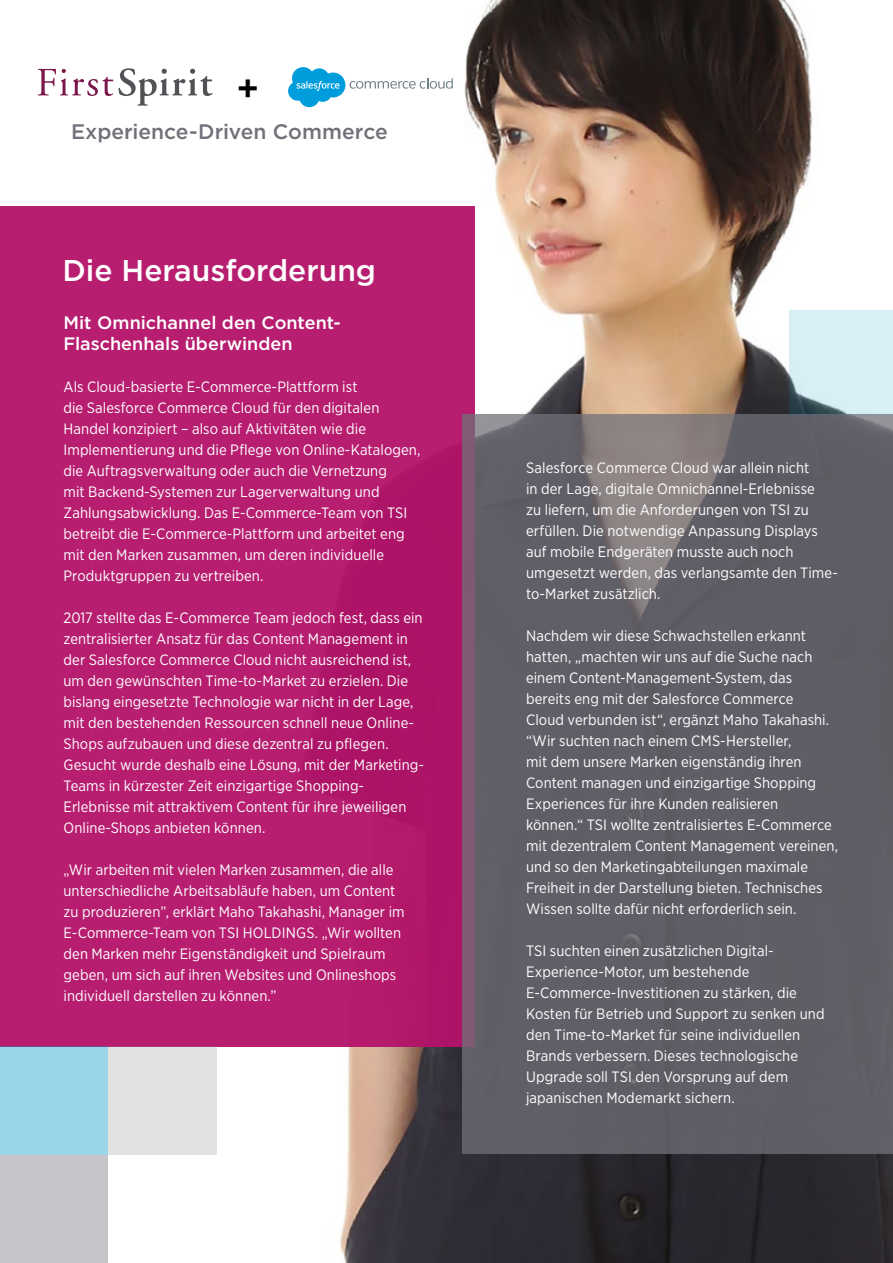
<style>
.page{position:relative;width:893px;height:1263px;background:#fff}
.page>*{position:absolute;margin:0;border:0;box-sizing:border-box;transform-origin:0 0}
.t1{font:500 36px "Gotham";color:#000}
.t2{font:500 30px "Gotham";color:#fff}
.t3{font:500 21px "Gotham";color:#71717a}
.t4{font:500 18px/21px "Gotham";color:#fff}
.t5{font:15px/21px "Gotham Narrow";letter-spacing:.005em;color:#fff}
</style>
<div class="page">
<img style="left:0;top:0;width:893px;height:1263px">
<div style="left:0;top:207px;width:475px;height:840px;background:#b71e70"></div>
<svg style="left:463px;top:415px;width:430px;height:739px;background:#626068"></svg>
<svg style="left:789px;top:310px;width:104px;height:105px;background:#cbe1e9"></svg>
<svg style="left:38px;top:69px;width:75px;height:27px"></svg>
<svg style="left:119px;top:68px;width:94px;height:38px"></svg>
<svg style="left:288px;top:67px;width:165px;height:40px"></svg>
<div style="left:0;top:1155px;width:108px;height:108px;background:#c6c6ca"></div>
<div style="left:0;top:1047px;width:108px;height:108px;background:#9ad6e8"></div>
<div style="left:108px;top:1047px;width:108px;height:108px;background:#e2e2e3"></div>
<h1 class="t1" style="left:237px;top:65px;width:24px">+</h1>
<h3 class="t3" style="left:71px;top:118px;width:318px">Experience-Driven Commerce</h3>
<h2 class="t2" style="left:62px;top:250px;width:315px">Die Herausforderung</h2>
<p class="t4" style="left:64px;top:312px;width:279px">Mit Omnichannel den Content-<br>Flaschenhals überwinden</p>
<p class="t5" style="left:64px;top:376px;width:359px">Als Cloud-basierte E-Commerce-Plattform ist<br>die Salesforce Commerce Cloud für den digitalen Handel konzipiert – also auf Aktivitäten wie die Implementierung und die Pflege von Online-Katalogen, die Auftragsverwaltung oder auch die Vernetzung<br>mit Backend-Systemen zur Lagerverwaltung und Zahlungsabwicklung. Das E-Commerce-Team von TSI betreibt die E-Commerce-Plattform und arbeitet eng mit den Marken zusammen, um deren individuelle Produktgruppen zu vertreiben.</p>
<p class="t5" style="left:64px;top:607px;width:362px">2017 stellte das E-Commerce Team jedoch fest, dass ein zentralisierter Ansatz für das Content Management in der Salesforce Commerce Cloud nicht ausreichend ist, um den gewünschten Time-to-Market zu erzielen. Die bislang eingesetzte Technologie war nicht in der Lage, mit den bestehenden Ressourcen schnell neue Online-Shops aufzubauen und diese dezentral zu pflegen.<br>Gesucht wurde deshalb eine Lösung, mit der Marketing-Teams in kürzester Zeit einzigartige Shopping-Erlebnisse mit attraktivem Content für ihre jeweiligen Online-Shops anbieten können.</p>
<p class="t5" style="left:64px;top:859px;width:343px">„Wir arbeiten mit vielen Marken zusammen, die alle unterschiedliche Arbeitsabläufe haben, um Content zu produzieren”, erklärt Maho Takahashi, Manager im E‑Commerce-Team von TSI HOLDINGS. „Wir wollten den Marken mehr Eigenständigkeit und Spielraum geben, um sich auf ihren Websites und Onlineshops individuell darstellen zu können.”</p>
<p class="t5" style="left:526px;top:457px;width:313px">Salesforce Commerce Cloud war allein nicht<br>in der Lage, digitale Omnichannel-Erlebnisse<br>zu liefern, um die Anforderungen von TSI zu erfüllen. Die notwendige Anpassung Displays auf mobile Endgeräten musste auch noch umgesetzt werden, das verlangsamte den Time&shy;to-Market zusätzlich.</p>
<p class="t5" style="left:526px;top:625px;width:314px">Nachdem wir diese Schwachstellen erkannt hatten, „machten wir uns auf die Suche nach einem Content-Management-System, das bereits eng mit der Salesforce Commerce<br>Cloud verbunden ist“, ergänzt Maho Takahashi. “Wir suchten nach einem CMS-Hersteller,<br>mit dem unsere Marken eigenständig ihren Content managen und einzigartige Shopping Experiences für ihre Kunden realisieren können.“ TSI wollte zentralisiertes E-Commerce mit dezentralem Content Management vereinen, und so den Marketingabteilungen maximale Freiheit in der Darstellung bieten. Technisches Wissen sollte dafür nicht erforderlich sein.</p>
<p class="t5" style="left:526px;top:940px;width:300px">TSI suchten einen zusätzlichen Digital-Experience-Motor, um bestehende E-Commerce-Investitionen zu stärken, die Kosten für Betrieb und Support zu senken und den Time-to-Market für seine individuellen Brands verbessern. Dieses technologische Upgrade soll TSI den Vorsprung auf dem japanischen Modemarkt sichern.</p>
</div>
